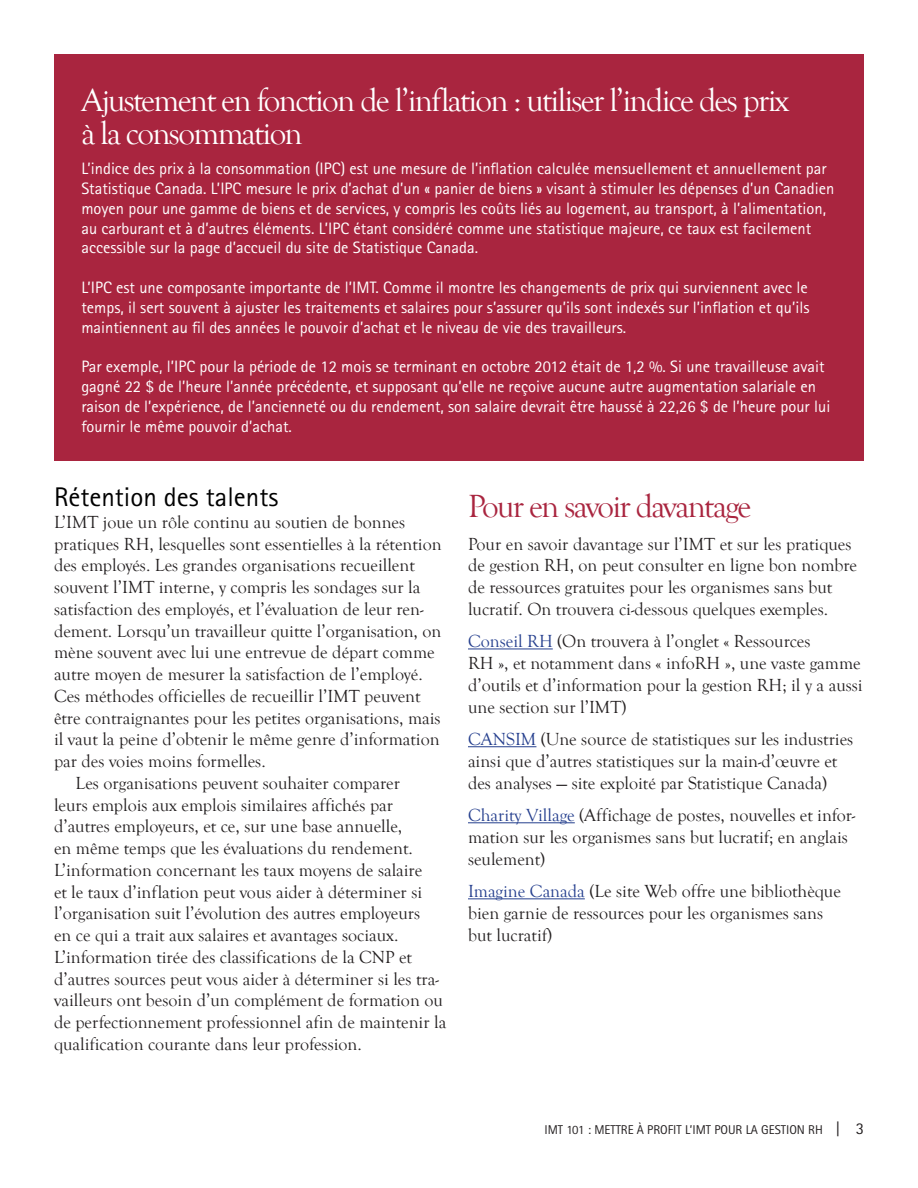
<style>
.page{position:relative;width:918px;height:1188px;background:#fff}
.page>*{position:absolute;margin:0;border:0;box-sizing:border-box;transform-origin:0 0}
._2_1-Subheading_1{font:33px/33px "Goudy Old Style T";letter-spacing:-.05em;color:#fff}
._2_1-Subheading_1-2{font:33px "Goudy Old Style T";letter-spacing:-.05em;color:#a9253f}
._2_2-Subheading_2{font:27px "Rotis Sans Serif Std";color:#000}
._1_11-Introductory_P{font:18px/21.8px "Goudy Old Style T";color:#231f20}
._1_22-Body_copy_last{font:18px/21.8px "Goudy Old Style T";color:#231f20}
._1_2-Body_copy{font:18px/21.8px "Goudy Old Style T";color:#231f20}
._12_1-Standalone_ele{font:16.5px/19.8px "Rotis Sans Serif Std";color:#fff}
.t1{font:12.75px "Rotis Sans Serif Std";color:#231f20}
.s1{color:#253f8e}
.s2{font-size:16.5px}
</style>
<div class="page">
<hr style="left:468px;top:649px;width:85px;height:1px;background:#253f8e">
<hr style="left:468px;top:746px;width:68px;height:1px;background:#253f8e">
<hr style="left:468px;top:822px;width:107px;height:1px;background:#253f8e">
<hr style="left:468px;top:898px;width:117px;height:1px;background:#253f8e">
<div style="left:54px;top:54px;width:810px;height:406px;background:#a9253f"></div>
<p class="_2_1-Subheading_1" style="left:81px;top:84px;width:709px">Ajustement en fonction de l’inflation : utiliser l’indice des prix à la consommation</p>
<p class="_12_1-Standalone_ele" style="left:81px;top:159px;width:754px">L’indice des prix à la consommation (IPC) est une mesure de l’inflation calculée mensuellement et annuellement par Statistique Canada. L’IPC mesure le prix d’achat d’un « panier de biens » visant à stimuler les dépenses d’un Canadien moyen pour une gamme de biens et de services, y compris les coûts liés au logement, au transport, à l’alimentation, au carburant et à d’autres éléments. L’IPC étant considéré comme une statistique majeure, ce taux est facilement accessible sur la page d’accueil du site de Statistique Canada.</p>
<p class="_12_1-Standalone_ele" style="left:81px;top:277px;width:730px;text-align:justify">L’IPC est une composante importante de l’IMT. Comme il montre les changements de prix qui surviennent avec le temps, il sert souvent à ajuster les traitements et salaires pour s’assurer qu’ils sont indexés sur l’inflation et qu’ils maintiennent au fil des années le pouvoir d’achat et le niveau de vie des travailleurs.</p>
<p class="_12_1-Standalone_ele" style="left:81px;top:357px;width:750px">Par exemple, l’IPC pour la période de 12 mois se terminant en octobre 2012 était de 1,2 %. Si une travailleuse avait gagné 22 $ de l’heure l’année précédente, et supposant qu’elle ne reçoive aucune autre augmentation salariale en raison de l’expérience, de l’ancienneté ou du rendement, son salaire devrait être haussé à 22,26 $ de l’heure pour lui fournir le même pouvoir d’achat.</p>
<p class="_2_2-Subheading_2" style="left:54px;top:481px;width:226px">Rétention des talents</p>
<p class="_1_11-Introductory_P" style="left:54px;top:512px;width:389px">L’IMT joue un rôle continu au soutien de bonnes pratiques RH, lesquelles sont essentielles à la rétention des employés. Les grandes organisations recueillent souvent l’IMT interne, y compris les sondages sur la satisfaction des employés, et l’évaluation de leur ren&shy;dement. Lorsqu’un travailleur quitte l’organisation, on mène souvent avec lui une entrevue de départ comme autre moyen de mesurer la satisfaction de l’employé.<br>Ces méthodes officielles de recueillir l’IMT peuvent être contraignantes pour les petites organisations, mais il vaut la peine d’obtenir le même genre d’information par des voies moins formelles.</p>
<p class="_1_22-Body_copy_last" style="left:54px;top:773px;width:394px;text-indent:22px">Les organisations peuvent souhaiter comparer<br>leurs emplois aux emplois similaires affichés par d’autres employeurs, et ce, sur une base annuelle,<br>en même temps que les évaluations du rendement.<br>L’information concernant les taux moyens de salaire<br>et le taux d’inflation peut vous aider à déterminer si l’organisation suit l’évolution des autres employeurs<br>en ce qui a trait aux salaires et avantages sociaux.<br>L’information tirée des classifications de la CNP et d’autres sources peut vous aider à déterminer si les tra&shy;vailleurs ont besoin d’un complément de formation ou de perfectionnement professionnel afin de maintenir la qualification courante dans leur profession.</p>
<p class="_2_1-Subheading_1-2" style="left:468px;top:488px;width:285px">Pour en savoir davantage</p>
<p class="_1_11-Introductory_P" style="left:468px;top:533px;width:391px">Pour en savoir davantage sur l’IMT et sur les pratiques de gestion RH, on peut consulter en ligne bon nombre de ressources gratuites pour les organismes sans but lucratif. On trouvera ci-dessous quelques exemples.</p>
<p class="_1_2-Body_copy" style="left:468px;top:631px;width:396px"><span class="s1">Conseil RH</span> (On trouvera à l’onglet « Ressources<br>RH », et notamment dans « infoRH », une vaste gamme d’outils et d’information pour la gestion RH; il y a aussi une section sur l’IMT)</p>
<p class="_1_2-Body_copy" style="left:468px;top:729px;width:387px"><span class="s1">CANSIM</span> (Une source de statistiques sur les industries ainsi que d’autres statistiques sur la main-d’œuvre et des analyses — site exploité par Statistique Canada)</p>
<p class="_1_2-Body_copy" style="left:468px;top:805px;width:389px"><span class="s1">Charity Village</span> (Affichage de postes, nouvelles et infor&shy;mation sur les organismes sans but lucratif; en anglais seulement)</p>
<p class="_1_2-Body_copy" style="left:468px;top:881px;width:374px"><span class="s1">Imagine Canada</span> (Le site Web offre une bibliothèque bien garnie de ressources pour les organismes sans but lucratif)</p>
<p class="t1" style="left:544px;top:1122px;width:321px">IMT 101 : METTRE À PROFIT L’IMT POUR LA GESTION RH <span class="s2">| 3</span></p>
</div>
